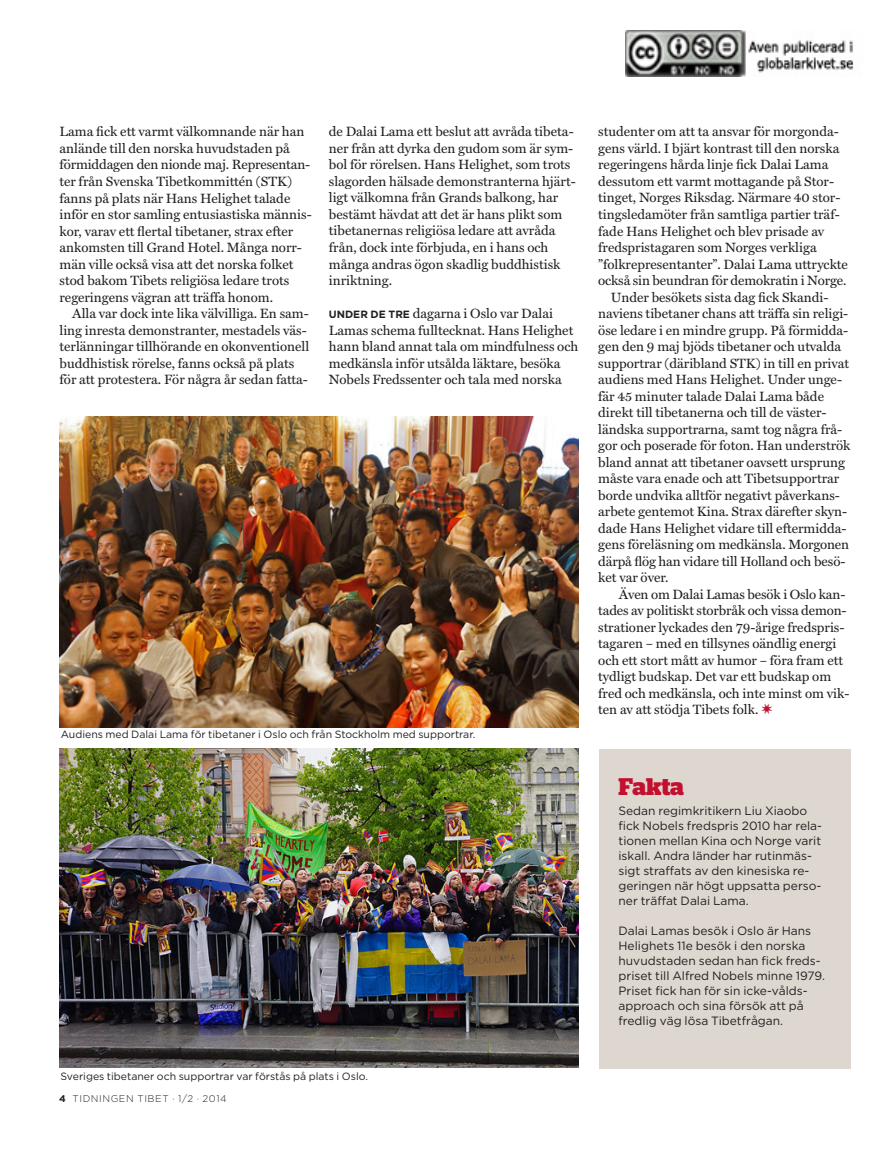
<style>
.page{position:relative;width:893px;height:1149px;background:#fff}
.page>*{position:absolute;margin:0;border:0;box-sizing:border-box;transform-origin:0 0}
.t1{font:700 24px "Stag";color:#c3102f}
.t2{font:13.5px/16.5px "Miller Text Roman";color:#231f20}
.t3{font:12px/15px "Gotham";color:#231f20}
.t4{font:10.5px "Gotham";color:#231f20}
.t5{font:300 9.75px "Gotham";letter-spacing:.06em;color:#231f20}
.s1{font-family:"Gotham";font-weight:700;font-size:10.5px}
.s2{font-weight:700}
</style>
<div class="page">
<div style="left:599px;top:748px;width:251px;height:319px;background:#ddd7d0"></div>
<img style="left:60px;top:748px;width:519px;height:318px">
<img style="left:60px;top:416px;width:519px;height:311px">
<img style="left:625px;top:31px;width:228px;height:46px">
<p class="t2" style="left:60px;top:123px;width:254px">Lama fick ett varmt välkomnande när han anlände till den norska huvudstaden på förmiddagen den nionde maj. Representan&shy;ter från Svenska Tibetkommittén (STK) fanns på plats när Hans Helighet talade inför en stor samling entusiastiska männis&shy;kor, varav ett flertal tibetaner, strax efter ankomsten till Grand Hotel. Många norr&shy;män ville också visa att det norska folket stod bakom Tibets religiösa ledare trots regeringens vägran att träffa honom.</p>
<p class="t2" style="left:60px;top:305px;width:251px;text-indent:13px">Alla var dock inte lika välvilliga. En sam&shy;ling inresta demonstranter, mestadels väs&shy;terlänningar tillhörande en okonventionell buddhistisk rörelse, fanns också på plats för att protestera. För några år sedan fatta-</p>
<p class="t2" style="left:329px;top:123px;width:248px">de Dalai Lama ett beslut att avråda tibeta&shy;ner från att dyrka den gudom som är sym&shy;bol för rörelsen. Hans Helighet, som trots slagorden hälsade demonstranterna hjärt&shy;ligt välkomna från Grands balkong, har bestämt hävdat att det är hans plikt som tibetanernas religiösa ledare att avråda från, dock inte förbjuda, en i hans och många andras ögon skadlig buddhistisk inriktning.</p>
<p class="t2" style="left:329px;top:305px;width:251px"><span class="s1">UNDER DE TRE</span> dagarna i Oslo var Dalai Lamas schema fulltecknat. Hans Helighet hann bland annat tala om mindfulness och medkänsla inför utsålda läktare, besöka Nobels Fredssenter och tala med norska</p>
<p class="t4" style="left:61px;top:728px;width:416px">Audiens med Dalai Lama för tibetaner i Oslo och från Stockholm med supportrar.</p>
<p class="t4" style="left:60px;top:1070px;width:309px">Sveriges tibetaner och supportrar var förstås på plats i Oslo.</p>
<p class="t5" style="left:59px;top:1093px;width:169px"><span class="s2">4</span> TIDNINGEN TIBET · 1/2 · 2014</p>
<p class="t2" style="left:598px;top:123px;width:242px">studenter om att ta ansvar för morgonda-</p>
<p class="t2" style="left:598px;top:140px;width:243px">gens värld. I bjärt kontrast till den norska</p>
<p class="t2" style="left:598px;top:156px;width:232px">regeringens hårda linje fick Dalai Lama</p>
<p class="t2" style="left:598px;top:173px;width:236px">dessutom ett varmt mottagande på Stor-</p>
<p class="t2" style="left:598px;top:189px;width:244px">tinget, Norges Riksdag. Närmare 40 stor-</p>
<p class="t2" style="left:598px;top:206px;width:243px">tingsledamöter från samtliga partier träf-</p>
<p class="t2" style="left:598px;top:222px;width:228px">fade Hans Helighet och blev prisade av</p>
<p class="t2" style="left:598px;top:239px;width:220px">fredspristagaren som Norges verkliga</p>
<p class="t2" style="left:598px;top:255px;width:251px">”folkrepresentanter”. Dalai Lama uttryckte</p>
<p class="t2" style="left:598px;top:272px;width:250px">också sin beundran för demokratin i Norge.</p>
<p class="t2" style="left:611px;top:288px;width:218px">Under besökets sista dag fick Skandi-</p>
<p class="t2" style="left:598px;top:305px;width:252px">naviens tibetaner chans att träffa sin religi-</p>
<p class="t2" style="left:598px;top:321px;width:252px">öse ledare i en mindre grupp. På förmidda-</p>
<p class="t2" style="left:598px;top:338px;width:245px">gen den 9 maj bjöds tibetaner och utvalda</p>
<p class="t2" style="left:598px;top:354px;width:252px">supportrar (däribland STK) in till en privat</p>
<p class="t2" style="left:598px;top:371px;width:245px">audiens med Hans Helighet. Under unge-</p>
<p class="t2" style="left:598px;top:387px;width:227px">fär 45 minuter talade Dalai Lama både</p>
<p class="t2" style="left:598px;top:404px;width:230px">direkt till tibetanerna och till de väster-</p>
<p class="t2" style="left:598px;top:420px;width:246px">ländska supportrarna, samt tog några frå-</p>
<p class="t2" style="left:598px;top:437px;width:254px">gor och poserade för foton. Han underströk</p>
<p class="t2" style="left:598px;top:453px;width:248px">bland annat att tibetaner oavsett ursprung</p>
<p class="t2" style="left:598px;top:470px;width:243px">måste vara enade och att Tibetsupportrar</p>
<p class="t2" style="left:598px;top:486px;width:243px">borde undvika alltför negativt påverkans-</p>
<p class="t2" style="left:598px;top:503px;width:250px">arbete gentemot Kina. Strax därefter skyn-</p>
<p class="t2" style="left:598px;top:519px;width:250px">dade Hans Helighet vidare till eftermidda-</p>
<p class="t2" style="left:598px;top:536px;width:252px">gens föreläsning om medkänsla. Morgonen</p>
<p class="t2" style="left:598px;top:552px;width:249px">därpå flög han vidare till Holland och besö-</p>
<p class="t2" style="left:598px;top:569px;width:72px">ket var över.</p>
<p class="t2" style="left:619px;top:585px;width:228px">Även om Dalai Lamas besök i Oslo kan-</p>
<p class="t2" style="left:598px;top:602px;width:249px">tades av politiskt storbråk och vissa demon-</p>
<p class="t2" style="left:598px;top:618px;width:248px">strationer lyckades den 79-årige fredspris-</p>
<p class="t2" style="left:598px;top:635px;width:240px">tagaren – med en tillsynes oändlig energi</p>
<p class="t2" style="left:598px;top:651px;width:246px">och ett stort mått av humor – föra fram ett</p>
<p class="t2" style="left:598px;top:668px;width:234px">tydligt budskap. Det var ett budskap om</p>
<p class="t2" style="left:598px;top:684px;width:253px">fred och medkänsla, och inte minst om vik-</p>
<p class="t2" style="left:598px;top:701px;width:162px">ten av att stödja Tibets folk.</p>
<h1 class="t1" style="left:618px;top:772px;width:67px">Fakta</h1>
<p class="t3" style="left:618px;top:802px;width:205px">Sedan regimkritikern Liu Xiaobo fick Nobels fredspris 2010 har rela&shy;tionen mellan Kina och Norge varit iskall. Andra länder har rutinmäs&shy;sigt straffats av den kinesiska re&shy;geringen när högt uppsatta perso&shy;ner träffat Dalai Lama.</p>
<p class="t3" style="left:618px;top:922px;width:208px">Dalai Lamas besök i Oslo är Hans Helighets 11e besök i den norska huvudstaden sedan han fick freds&shy;priset till Alfred Nobels minne 1979.<br>Priset fick han för sin icke-vålds&shy;approach och sina försök att på fredlig väg lösa Tibetfrågan.</p>
</div>
